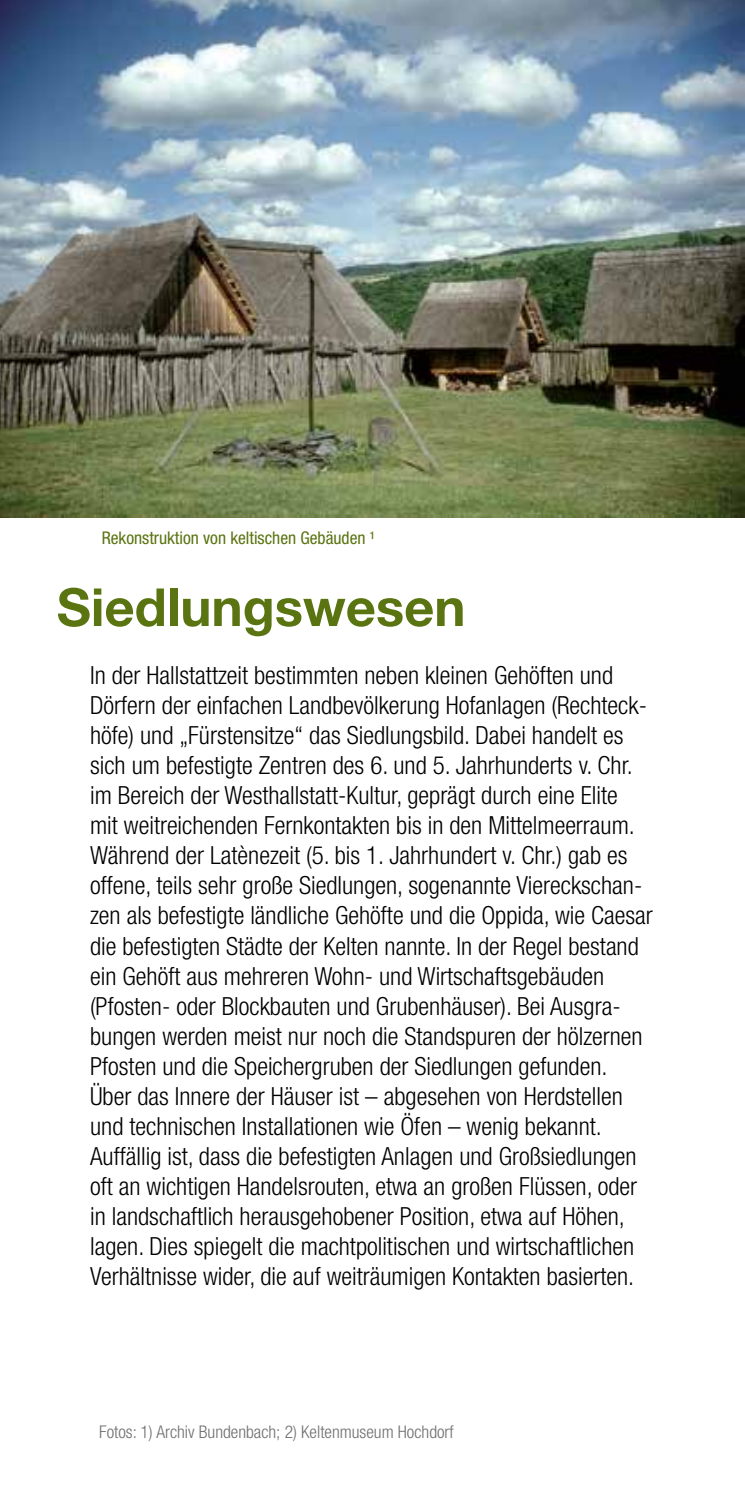
<style>
.page{position:relative;width:745px;height:1489px;background:#fff}
.page>*{position:absolute;margin:0;border:0;box-sizing:border-box;transform-origin:0 0}
.t1{font:700 52.5px "Helvetica Neue LT Pro";color:#5a7411}
.t2{font:300 condensed 25px/30px "Helvetica Neue LT Pro";color:#000}
.t3{font:300 condensed 17.5px "Helvetica Neue LT Pro";color:#706f6f}
.t4{font:condensed 17.5px "Helvetica Neue LT Pro";color:#5a7411}
</style>
<div class="page">
<img style="left:0;top:0;width:744px;height:517px">
<p class="t4" style="left:102px;top:528px;width:275px">Rekonstruktion von keltischen Gebäuden ¹</p>
<h1 class="t1" style="left:57px;top:574px;width:410px">Siedlungswesen</h1>
<p class="t2" style="left:90px;top:660px;width:563px">In der Hallstattzeit bestimmten neben kleinen Gehöften und Dörfern der einfachen Landbevölkerung Hofanlagen (Rechteck&shy;höfe) und „Fürstensitze“ das Siedlungsbild. Dabei handelt es sich um befestigte Zentren des 6. und 5. Jahrhunderts v. Chr. im Bereich der Westhallstatt-Kultur, geprägt durch eine Elite<br>mit weitreichenden Fernkontakten bis in den Mittelmeerraum.<br>Während der Latènezeit (5. bis 1. Jahrhundert v. Chr.) gab es offene, teils sehr große Siedlungen, sogenannte Viereckschan&shy;zen als befestigte ländliche Gehöfte und die Oppida, wie Caesar die befestigten Städte der Kelten nannte. In der Regel bestand ein Gehöft aus mehreren Wohn- und Wirtschaftsgebäuden (Pfosten- oder Blockbauten und Grubenhäuser). Bei Ausgra&shy;bungen werden meist nur noch die Standspuren der hölzernen Pfosten und die Speichergruben der Siedlungen gefunden.<br>Über das Innere der Häuser ist – abgesehen von Herdstellen und technischen Installationen wie Öfen – wenig bekannt.<br>Auffällig ist, dass die befestigten Anlagen und Großsiedlungen oft an wichtigen Handelsrouten, etwa an großen Flüssen, oder in landschaftlich herausgehobener Position, etwa auf Höhen, lagen. Dies spiegelt die machtpolitischen und wirtschaftlichen Verhältnisse wider, die auf weiträumigen Kontakten basierten.</p>
<p class="t3" style="left:99px;top:1421px;width:355px">Fotos: 1) Archiv Bundenbach; 2) Keltenmuseum Hochdorf</p>
</div>
